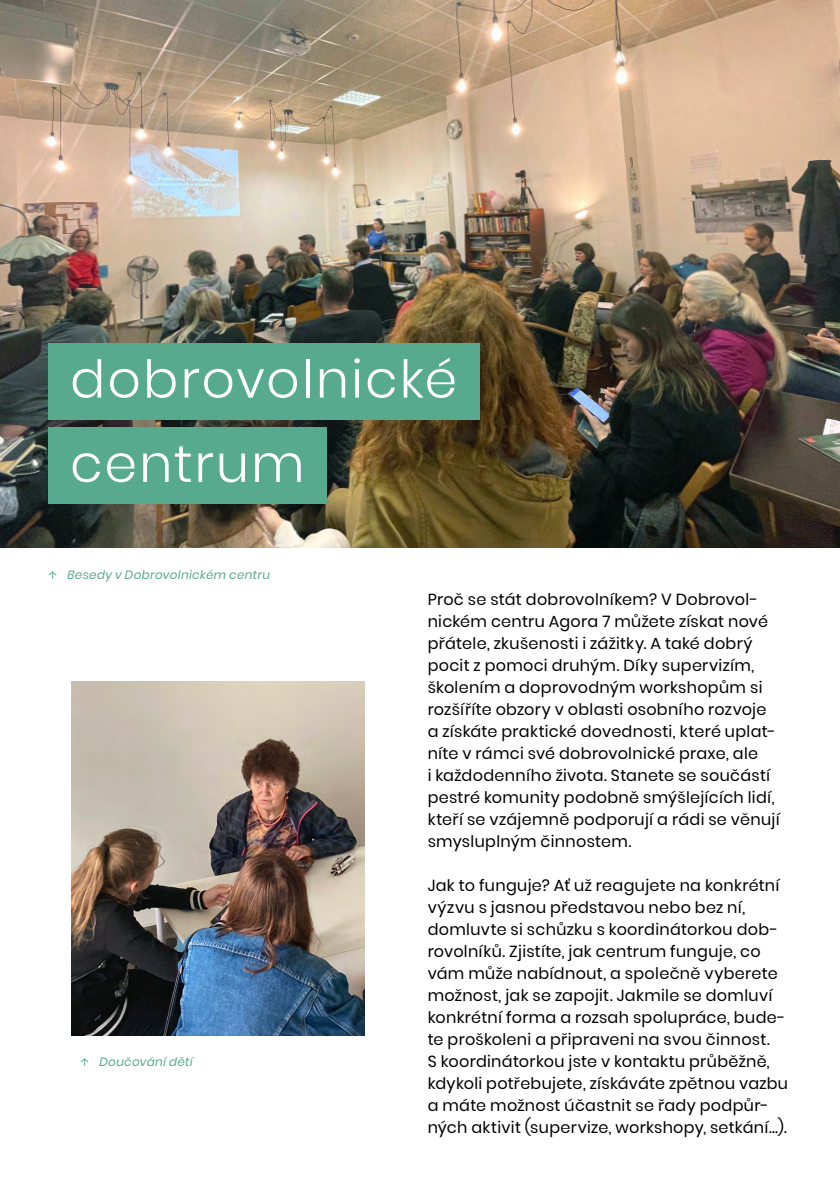
<style>
.page{position:relative;width:840px;height:1191px;background:#fff}
.page>*{position:absolute;margin:0;border:0;box-sizing:border-box;transform-origin:0 0}
.t1{font:300 52px "Poppins";letter-spacing:.045em;color:#fff}
.t2{font:16px/22px "Poppins";letter-spacing:.02em;color:#000}
.t3{font:italic 12px "Poppins";letter-spacing:.025em;color:#57aa8e}
.s1{font-family:"Work Sans";font-style:normal}
</style>
<div class="page">
<img style="left:0;top:0;width:839px;height:548px">
<img style="left:71px;top:681px;width:293px;height:354px">
<div style="left:48px;top:427px;width:278px;height:77px;background:#57aa8e"></div>
<div style="left:48px;top:343px;width:431px;height:76px;background:#57aa8e"></div>
<h1 class="t1" style="left:70px;top:349px;width:388px">dobrovolnické</h1>
<h1 class="t1" style="left:70px;top:433px;width:236px">centrum</h1>
<p class="t3" style="left:48px;top:568px;width:223px"><span class="s1">↑</span> Besedy v Dobrovolnickém centru</p>
<p class="t3" style="left:80px;top:1055px;width:114px"><span class="s1">↑</span> Doučování dětí</p>
<p class="t2" style="left:427px;top:588px;width:353px">Proč se stát dobrovolníkem? V Dobrovol&shy;nickém centru Agora 7 můžete získat nové přátele, zkušenosti i zážitky. A také dobrý pocit z pomoci druhým. Díky supervizím, školením a doprovodným workshopům si rozšíříte obzory v oblasti osobního rozvoje a získáte praktické dovednosti, které uplat&shy;níte v rámci své dobrovolnické praxe, ale<br>i každodenního života. Stanete se součástí pestré komunity podobně smýšlejících lidí, kteří se vzájemně podporují a rádi se věnují smysluplným činnostem.</p>
<p class="t2" style="left:427px;top:874px;width:362px">Jak to funguje? Ať už reagujete na konkrétní výzvu s jasnou představou nebo bez ní, domluvte si schůzku s koordinátorkou dob&shy;rovolníků. Zjistíte, jak centrum funguje, co vám může nabídnout, a společně vyberete možnost, jak se zapojit. Jakmile se domluví konkrétní forma a rozsah spolupráce, bude&shy;te proškoleni a připraveni na svou činnost.<br>S koordinátorkou jste v kontaktu průběžně, kdykoli potřebujete, získáváte zpětnou vazbu a máte možnost účastnit se řady podpůr&shy;ných aktivit (supervize, workshopy, setkání…).</p>
</div>
